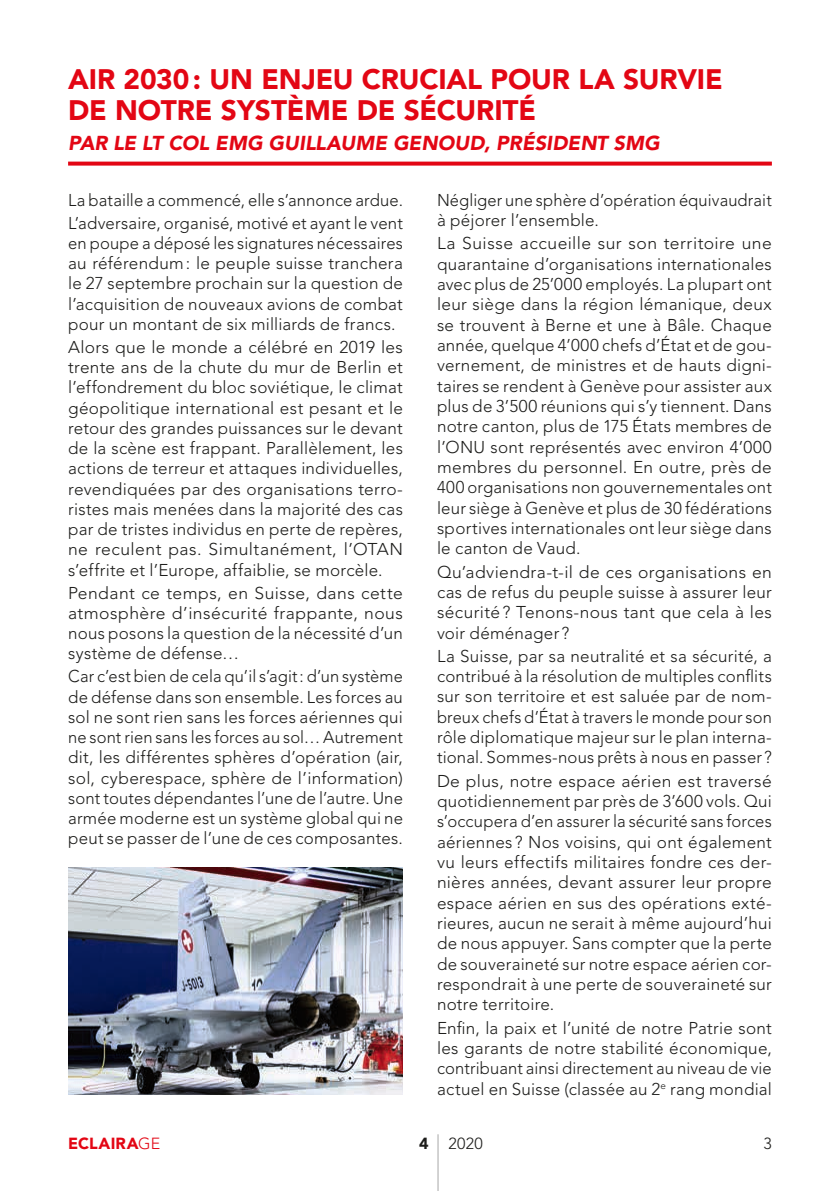
<style>
.page{position:relative;width:840px;height:1191px;background:#fff}
.page>*{position:absolute;margin:0;border:0;box-sizing:border-box;transform-origin:0 0}
.t1{font:900 28px/31px "Avenir LT Std";letter-spacing:-.005em;color:#e30614}
.t2{font:italic 900 20px "Avenir LT Std";letter-spacing:.005em;color:#e30614}
.t3{font:300 17px/20.4px "Avenir LT Std";letter-spacing:.015em;color:#1d1d1b;text-align:justify}
.t4{font:900 16px "Avenir LT Std";letter-spacing:.015em;color:#e30614}
.t5{font:300 16px "Avenir LT Std";color:#1d1d1b}
.s1{font-weight:300}
.s2{font-weight:900}
</style>
<div class="page">
<hr style="left:437px;top:1134px;width:1px;height:57px;background:#a8a8a8">
<svg style="left:68px;top:162px;width:703px;height:4px;background:#e51e2b"></svg>
<img style="left:68px;top:867px;width:335px;height:227px">
<h1 class="t1" style="left:68px;top:64px;width:655px">AIR 2030: UN ENJEU CRUCIAL POUR LA SURVIE<br>DE NOTRE SYSTÈME DE SÉCURITÉ</h1>
<p class="t2" style="left:68px;top:131px;width:592px">PAR LE LT COL EMG GUILLAUME GENOUD, PRÉSIDENT SMG</p>
<p class="t3" style="left:68px;top:188px;width:336px;line-height:23px">La bataille a commencé, elle s’annonce ardue.<br>L’adversaire, organisé, motivé et ayant le vent</p>
<p class="t3" style="left:68px;top:233px;width:336px">en poupe a déposé les signatures nécessaires au référendum: le peuple suisse tranchera le 27 septembre prochain sur la question de l’acquisition de nouveaux avions de combat pour un montant de six milliards de francs.</p>
<p class="t3" style="left:68px;top:337px;width:336px">Alors que le monde a célébré en 2019 les trente ans de la chute du mur de Berlin et l’effondrement du bloc soviétique, le climat géopolitique international est pesant et le retour des grandes puissances sur le devant de la scène est frappant. Parallèlement, les actions de terreur et attaques individuelles, revendiquées par des organisations terro&shy;ristes mais menées dans la majorité des cas par de tristes individus en perte de repères, ne reculent pas. Simultanément, l’OTAN s’effrite et l’Europe, affaiblie, se morcèle.</p>
<p class="t3" style="left:68px;top:583px;width:336px">Pendant ce temps, en Suisse, dans cette atmosphère d’insécurité frappante, nous nous posons la question de la nécessité d’un système de défense…</p>
<p class="t3" style="left:68px;top:666px;width:336px">Car c’est bien de cela qu’il s’agit: d’un système de défense dans son ensemble. Les forces au sol ne sont rien sans les forces aériennes qui ne sont rien sans les forces au sol… Autrement dit, les différentes sphères d’opération (air, sol, cyberespace, sphère de l’information) sont toutes dépendantes l’une de l’autre. Une armée moderne est un système global qui ne peut se passer de l’une de ces composantes.</p>
<p class="t3" style="left:437px;top:190px;width:336px">Négliger une sphère d’opération équivaudrait à péjorer l’ensemble.</p>
<p class="t3" style="left:437px;top:233px;width:336px">La Suisse accueille sur son territoire une quarantaine d’organisations internationales avec plus de 25’000 employés. La plupart ont leur siège dans la région lémanique, deux se trouvent à Berne et une à Bâle. Chaque année, quelque 4’000 chefs d’État et de gou&shy;vernement, de ministres et de hauts digni&shy;taires se rendent à Genève pour assister aux plus de 3’500 réunions qui s’y tiennent. Dans notre canton, plus de 175 États membres de l’ONU sont représentés avec environ 4’000 membres du personnel. En outre, près de 400 organisations non gouvernementales ont leur siège à Genève et plus de 30 fédérations sportives internationales ont leur siège dans le canton de Vaud.</p>
<p class="t3" style="left:437px;top:561px;width:336px">Qu’adviendra-t-il de ces organisations en cas de refus du peuple suisse à assurer leur sécurité? Tenons-nous tant que cela à les voir déménager?</p>
<p class="t3" style="left:437px;top:645px;width:336px">La Suisse, par sa neutralité et sa sécurité, a contribué à la résolution de multiples conflits sur son territoire et est saluée par de nom&shy;breux chefs d’État à travers le monde pour son rôle diplomatique majeur sur le plan interna&shy;tional. Sommes-nous prêts à nous en passer?</p>
<p class="t3" style="left:437px;top:770px;width:336px">De plus, notre espace aérien est traversé quotidiennement par près de 3’600 vols. Qui s’occupera d’en assurer la sécurité sans forces aériennes ? Nos voisins, qui ont également vu leurs effectifs militaires fondre ces der&shy;nières années, devant assurer leur propre espace aérien en sus des opérations exté&shy;rieures, aucun ne serait à même aujourd’hui de nous appuyer. Sans compter que la perte de souveraineté sur notre espace aérien cor&shy;respondrait à une perte de souveraineté sur notre territoire.</p>
<p class="t3" style="left:437px;top:1017px;width:336px">Enfin, la paix et l’unité de notre Patrie sont les garants de notre stabilité économique, contribuant ainsi directement au niveau de vie actuel en Suisse (classée au 2<sup>e</sup> rang mondial</p>
<p class="t4" style="left:68px;top:1134px;width:93px">ECLAIRA<span class="s1">GE</span></p>
<p class="t5" style="left:419px;top:1134px;width:65px"><span class="s2">4</span> 2020</p>
<p class="t5" style="left:763px;top:1134px;width:10px">3</p>
</div>
